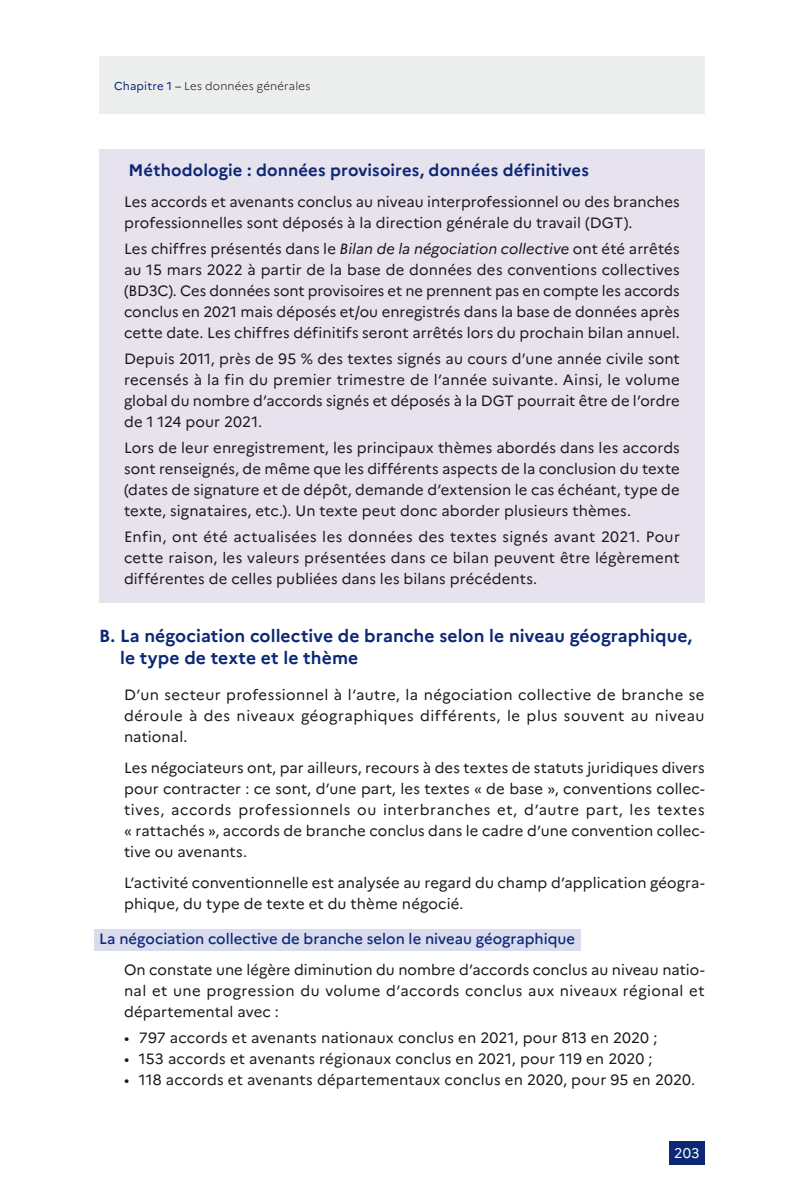
<style>
.page{position:relative;width:794px;height:1191px;background:#fff}
.page>*{position:absolute;margin:0;border:0;box-sizing:border-box;transform-origin:0 0}
.t1{font:700 17.5px/22.8px "Marianne";letter-spacing:.005em;color:#0c2775}
.t2{font:700 16.62px "Marianne";letter-spacing:.005em;color:#0c2775}
.t3{font:14.88px/21px "Marianne";letter-spacing:.01em;color:#1a171c;text-align:justify}
.t4{font:500 14.88px "Marianne";color:#0c2775}
.t5{font:14px "Marianne";color:#fff}
.t6{font:300 11.38px "Marianne";letter-spacing:.015em;color:#1a171c}
.s1{font-weight:400;color:#0c2775}
.s2{font-style:italic}
</style>
<div class="page">
<div style="left:669px;top:1141px;width:35px;height:24px;background:#0c2775"></div>
<div style="left:99px;top:56px;width:605px;height:58px;background:#eceded"></div>
<div style="left:99px;top:149px;width:605px;height:46px;background:#e6e3ef"></div>
<div style="left:99px;top:181px;width:605px;height:66px;background:#e6e3ef"></div>
<div style="left:99px;top:228px;width:605px;height:129px;background:#e6e3ef"></div>
<div style="left:99px;top:338px;width:605px;height:108px;background:#e6e3ef"></div>
<div style="left:99px;top:427px;width:605px;height:108px;background:#e6e3ef"></div>
<div style="left:99px;top:516px;width:605px;height:87px;background:#e6e3ef"></div>
<div style="left:94px;top:929px;width:486px;height:21px;background:#dadcee"></div>
<p class="t6" style="left:114px;top:78px;width:198px"><span class="s1">Chapitre 1 –</span> Les données générales</p>
<p class="t2" style="left:129px;top:160px;width:462px">Méthodologie : données provisoires, données définitives</p>
<p class="t3" style="left:124px;top:191px;width:557px">Les accords et avenants conclus au niveau interprofessionnel ou des branches professionnelles sont déposés à la direction générale du travail (DGT).</p>
<p class="t3" style="left:124px;top:238px;width:557px">Les chiffres présentés dans le <span class="s2">Bilan de la négociation collective</span> ont été arrêtés au 15 mars 2022 à partir de la base de données des conventions collectives (BD3C). Ces données sont provisoires et ne prennent pas en compte les accords conclus en 2021 mais déposés et/ou enregistrés dans la base de données après cette date. Les chiffres définitifs seront arrêtés lors du prochain bilan annuel.</p>
<p class="t3" style="left:124px;top:348px;width:557px">Depuis 2011, près de 95 % des textes signés au cours d’une année civile sont recensés à la fin du premier trimestre de l’année suivante. Ainsi, le volume global du nombre d’accords signés et déposés à la DGT pourrait être de l’ordre de 1 124 pour 2021.</p>
<p class="t3" style="left:124px;top:437px;width:557px">Lors de leur enregistrement, les principaux thèmes abordés dans les accords sont renseignés, de même que les différents aspects de la conclusion du texte (dates de signature et de dépôt, demande d’extension le cas échéant, type de texte, signataires, etc.). Un texte peut donc aborder plusieurs thèmes.</p>
<p class="t3" style="left:124px;top:526px;width:557px">Enfin, ont été actualisées les données des textes signés avant 2021. Pour cette raison, les valeurs présentées dans ce bilan peuvent être légèrement différentes de celles publiées dans les bilans précédents.</p>
<p class="t1" style="left:120px;top:624px;width:574px;text-indent:-21px">B. La négociation collective de branche selon le niveau géographique, le type de texte et le thème</p>
<p class="t3" style="left:124px;top:684px;width:582px">D’un secteur professionnel à l’autre, la négociation collective de branche se déroule à des niveaux géographiques différents, le plus souvent au niveau national.</p>
<p class="t3" style="left:124px;top:757px;width:582px">Les négociateurs ont, par ailleurs, recours à des textes de statuts juridiques divers pour contracter : ce sont, d’une part, les textes « de base », conventions collec&shy;tives, accords professionnels ou interbranches et, d’autre part, les textes « rattachés », accords de branche conclus dans le cadre d’une convention collec&shy;tive ou avenants.</p>
<p class="t3" style="left:124px;top:872px;width:582px">L’activité conventionnelle est analysée au regard du champ d’application géogra&shy;phique, du type de texte et du thème négocié.</p>
<p class="t4" style="left:99px;top:930px;width:477px">La négociation collective de branche selon le niveau géographique</p>
<p class="t3" style="left:124px;top:959px;width:582px">On constate une légère diminution du nombre d’accords conclus au niveau natio&shy;nal et une progression du volume d’accords conclus aux niveaux régional et départemental avec :</p>
<p class="t3" style="left:124px;top:1027px;width:535px">• 797 accords et avenants nationaux conclus en 2021, pour 813 en 2020 ;</p>
<p class="t3" style="left:124px;top:1048px;width:530px">• 153 accords et avenants régionaux conclus en 2021, pour 119 en 2020 ;</p>
<p class="t3" style="left:124px;top:1069px;width:572px">• 118 accords et avenants départementaux conclus en 2020, pour 95 en 2020.</p>
<p class="t5" style="left:674px;top:1144px;width:27px">203</p>
</div>
